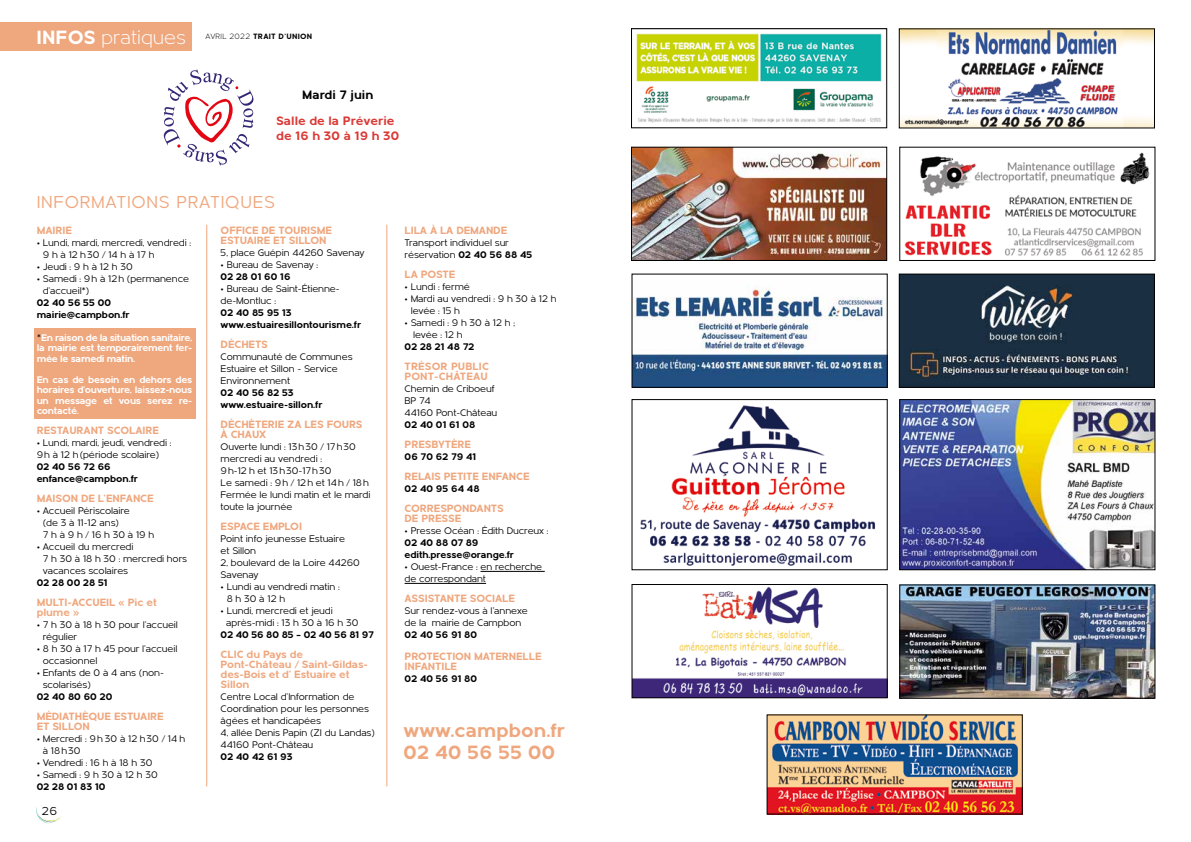
<style>
.page{position:relative;width:1191px;height:842px;background:#fff}
.page>*{position:absolute;margin:0;border:0;box-sizing:border-box;transform-origin:0 0}
.t1{font:700 20px/22px "Metrisch";color:#efa77e}
.t2{font:300 20px "Metrisch";color:#fff}
.t3{font:18px "Metrisch";letter-spacing:.04em;color:#efa77e}
.t4{font:700 12.7px/15.3px "Metrisch";color:#da3a36}
.t5{font:700 12.7px "Metrisch";color:#000}
.t6{font:12px "Metrisch";color:#000}
.t7{font:700 11px/10px "Metrisch";letter-spacing:-.01em;color:#efa77e}
.t8{font:700 11px/10px "Metrisch";letter-spacing:.01em;color:#efa77e}
.t9{font:10px/12px "Metrisch";letter-spacing:-.01em;color:#000}
.t10{font:700 10px/12px "Metrisch";letter-spacing:-.01em;color:#000}
.t11{font:700 10px/10.5px "Metrisch";letter-spacing:-.03em;color:#fff;text-align:justify}
.t12{font:700 8px "Metrisch";letter-spacing:.03em;color:#000}
.s1{font-weight:700}
.s2{font-weight:300}
.s3{font-weight:400;color:#000}
</style>
<div class="page">
<img style="left:633px;top:149px;width:252px;height:110px">
<div style="left:631px;top:147px;width:256px;height:114px;border:1px solid #000"></div>
<img style="left:640px;top:405px;width:235px;height:161px">
<div style="left:631px;top:399px;width:256px;height:171px;border:1px solid #000"></div>
<img style="left:904px;top:152px;width:246px;height:104px">
<div style="left:899px;top:147px;width:256px;height:114px;border:1px solid #000"></div>
<img style="left:901px;top:401px;width:252px;height:167px">
<div style="left:899px;top:399px;width:256px;height:171px;border:1px solid #000"></div>
<img style="left:768px;top:716px;width:252px;height:96px">
<img style="left:900px;top:30px;width:253px;height:96px">
<img style="left:636px;top:33px;width:246px;height:90px">
<div style="left:631px;top:28px;width:256px;height:100px;border:1px solid #000"></div>
<img style="left:633px;top:285px;width:252px;height:101px">
<div style="left:631px;top:274px;width:256px;height:114px;border:1px solid #000"></div>
<img style="left:900px;top:276px;width:253px;height:110px">
<div style="left:898px;top:274px;width:257px;height:114px;border:1px solid #000"></div>
<img style="left:633px;top:586px;width:252px;height:110px">
<div style="left:631px;top:584px;width:256px;height:114px;border:1px solid #000"></div>
<img style="left:901px;top:586px;width:252px;height:111px">
<div style="left:899px;top:584px;width:256px;height:115px;border:1px solid #000"></div>
<div style="left:0;top:22px;width:191px;height:28px;background:#efa77e"></div>
<svg style="left:36px;top:807px;width:26px;height:17px"></svg>
<svg style="left:164px;top:69px;width:89px;height:97px"></svg>
<div style="left:35px;top:328px;width:161px;height:91px;background:#efa77e"></div>
<hr style="left:206px;top:225px;width:1px;height:561px;background:#efa77e">
<hr style="left:386px;top:225px;width:1px;height:561px;background:#efa77e">
<hr style="left:480px;top:571px;width:65px;height:1px;background:#000">
<hr style="left:404px;top:583px;width:82px;height:1px;background:#000">
<h1 class="t2" style="left:36px;top:26px;width:151px"><span class="s1">INFOS</span> pratiques</h1>
<p class="t12" style="left:206px;top:32px;width:108px"><span class="s2">AVRIL 2022</span> TRAIT D’UNION</p>
<p class="t5" style="left:302px;top:87px;width:73px">Mardi 7 juin</p>
<p class="t4" style="left:276px;top:114px;width:125px">Salle de la Préverie de 16 h 30 à 19 h 30</p>
<h2 class="t3" style="left:37px;top:193px;width:240px">INFORMATIONS PRATIQUES</h2>
<p class="t7" style="left:37px;top:226px;width:37px">MAIRIE</p>
<p class="t9" style="left:43px;top:237px;width:150px;text-indent:-6px">• Lundi, mardi, mercredi, vendredi :<br>9 h à 12 h30 / 14 h à 17 h</p>
<p class="t9" style="left:37px;top:261px;width:98px">• Jeudi : 9 h à 12 h 30</p>
<p class="t9" style="left:43px;top:273px;width:148px;text-indent:-6px">• Samedi : 9h à 12h (permanence d’accueil*)</p>
<p class="t10" style="left:37px;top:297px;width:94px">02 40 56 55 00 mairie@campbon.fr</p>
<p class="t11" style="left:37px;top:332px;width:157px"><span class="s3">*</span>En raison de la situation sanitaire, la mairie est temporairement fer&shy;mée le samedi matin.</p>
<p class="t11" style="left:37px;top:374px;width:157px">En cas de besoin en dehors des horaires d’ouverture, laissez-nous un message et vous serez re&shy;contacté.</p>
<p class="t7" style="left:37px;top:426px;width:124px">RESTAURANT SCOLAIRE</p>
<p class="t9" style="left:37px;top:437px;width:136px">• Lundi, mardi, jeudi, vendredi :<br>9h à 12 h(période scolaire)</p>
<p class="t10" style="left:37px;top:461px;width:103px">02 40 56 72 66 enfance@campbon.fr</p>
<p class="t7" style="left:37px;top:494px;width:119px">MAISON DE L’ENFANCE</p>
<p class="t9" style="left:43px;top:505px;width:113px;text-indent:-6px">• Accueil Périscolaire<br>(de 3 à 11-12 ans)<br>7 h à 9 h / 16 h 30 à 19 h</p>
<p class="t9" style="left:43px;top:541px;width:146px;text-indent:-6px">• Accueil du mercredi<br>7 h 30 à 18 h 30 : mercredi hors vacances scolaires</p>
<p class="t10" style="left:37px;top:577px;width:73px">02 28 00 28 51</p>
<p class="t7" style="left:37px;top:598px;width:122px">MULTI-ACCUEIL « Pic et plume »</p>
<p class="t9" style="left:43px;top:619px;width:137px;text-indent:-6px">• 7 h 30 à 18 h 30 pour l’accueil régulier</p>
<p class="t9" style="left:43px;top:643px;width:136px;text-indent:-6px">• 8 h 30 à 17 h 45 pour l’accueil occasionnel</p>
<p class="t9" style="left:43px;top:667px;width:123px;text-indent:-6px">• Enfants de 0 à 4 ans (non&shy;scolarisés)</p>
<p class="t10" style="left:37px;top:691px;width:77px">02 40 80 60 20</p>
<p class="t7" style="left:37px;top:712px;width:129px">MÉDIATHÈQUE ESTUAIRE<br>ET SILLON</p>
<p class="t9" style="left:43px;top:733px;width:144px;text-indent:-6px">• Mercredi : 9h 30 à 12 h30 / 14 h à 18h30</p>
<p class="t9" style="left:37px;top:757px;width:117px">• Vendredi : 16 h à 18 h 30</p>
<p class="t9" style="left:37px;top:769px;width:123px">• Samedi : 9 h 30 à 12 h 30</p>
<p class="t10" style="left:37px;top:781px;width:71px">02 28 01 83 10</p>
<p class="t6" style="left:42px;top:804px;width:17px">26</p>
<p class="t7" style="left:221px;top:226px;width:113px">OFFICE DE TOURISME<br>ESTUAIRE ET SILLON</p>
<p class="t9" style="left:221px;top:247px;width:145px">5, place Guépin 44260 Savenay</p>
<p class="t9" style="left:221px;top:259px;width:99px">• Bureau de Savenay :</p>
<p class="t10" style="left:221px;top:271px;width:71px">02 28 01 60 16</p>
<p class="t9" style="left:221px;top:283px;width:121px">• Bureau de Saint-Étienne&shy;de-Montluc :</p>
<p class="t10" style="left:221px;top:307px;width:142px">02 40 85 95 13 www.estuairesillontourisme.fr</p>
<p class="t7" style="left:221px;top:340px;width:49px">DÉCHETS</p>
<p class="t9" style="left:221px;top:351px;width:133px">Communauté de Communes<br>Estuaire et Sillon - Service<br>Environnement</p>
<p class="t10" style="left:221px;top:387px;width:103px">02 40 56 82 53 www.estuaire-sillon.fr</p>
<p class="t7" style="left:221px;top:420px;width:143px">DÉCHÈTERIE ZA LES FOURS<br>À CHAUX</p>
<p class="t9" style="left:221px;top:441px;width:151px">Ouverte lundi : 13h30 / 17h30 mercredi au vendredi :<br>9h-12 h et 13h30-17h30<br>Le samedi : 9h / 12h et 14h / 18h<br>Fermée le lundi matin et le mardi toute la journée</p>
<p class="t7" style="left:221px;top:522px;width:83px">ESPACE EMPLOI</p>
<p class="t9" style="left:221px;top:533px;width:141px">Point info jeunesse Estuaire<br>et Sillon<br>2, boulevard de la Loire 44260<br>Savenay</p>
<p class="t9" style="left:227px;top:581px;width:115px;text-indent:-6px">• Lundi au vendredi matin :<br>8 h 30 à 12 h</p>
<p class="t9" style="left:226px;top:605px;width:134px;text-indent:-6px">• Lundi, mercredi et jeudi après-midi : 13 h 30 à 16 h 30</p>
<p class="t10" style="left:221px;top:629px;width:155px">02 40 56 80 85 – 02 40 56 81 97</p>
<p class="t7" style="left:221px;top:650px;width:149px">CLIC du Pays de<br>Pont-Château / Saint-Gildas&shy;des-Bois et d’ Estuaire et<br>Sillon</p>
<p class="t9" style="left:221px;top:691px;width:156px">Centre Local d’Information de<br>Coordination pour les personnes âgées et handicapées<br>4, allée Denis Papin (ZI du Landas)<br>44160 Pont-Château</p>
<p class="t10" style="left:221px;top:751px;width:74px">02 40 42 61 93</p>
<p class="t7" style="left:404px;top:226px;width:104px">LILA À LA DEMANDE</p>
<p class="t9" style="left:404px;top:237px;width:129px">Transport individuel sur réservation <span class="s1">02 40 56 88 45</span></p>
<p class="t7" style="left:404px;top:270px;width:52px">LA POSTE</p>
<p class="t9" style="left:404px;top:281px;width:67px">• Lundi : fermé</p>
<p class="t9" style="left:411px;top:293px;width:147px;text-indent:-6px">• Mardi au vendredi : 9 h 30 à 12 h levée : 15 h</p>
<p class="t9" style="left:413px;top:317px;width:103px;text-indent:-8px">• Samedi : 9 h 30 à 12 h ; levée : 12 h</p>
<p class="t10" style="left:404px;top:341px;width:71px">02 28 21 48 72</p>
<p class="t8" style="left:404px;top:362px;width:86px">TRÉSOR PUBLIC<br>PONT-CHÂTEAU</p>
<p class="t9" style="left:404px;top:383px;width:94px">Chemin de Criboeuf<br>BP 74<br>44160 Pont-Château</p>
<p class="t10" style="left:404px;top:419px;width:72px">02 40 01 61 08</p>
<p class="t7" style="left:404px;top:440px;width:68px">PRESBYTÈRE</p>
<p class="t10" style="left:404px;top:451px;width:73px">06 70 62 79 41</p>
<p class="t7" style="left:404px;top:472px;width:126px">RELAIS PETITE ENFANCE</p>
<p class="t10" style="left:404px;top:483px;width:77px">02 40 95 64 48</p>
<p class="t7" style="left:404px;top:504px;width:101px">CORRESPONDANTS<br>DE PRESSE</p>
<p class="t9" style="left:404px;top:525px;width:145px">• Presse Océan : Édith Ducreux :</p>
<p class="t10" style="left:404px;top:537px;width:111px">02 40 88 07 89 edith.presse@orange.fr</p>
<p class="t9" style="left:404px;top:561px;width:139px">• Ouest-France : en recherche de correspondant</p>
<p class="t7" style="left:404px;top:594px;width:112px">ASSISTANTE SOCIALE</p>
<p class="t9" style="left:404px;top:605px;width:125px">Sur rendez-vous à l’annexe de la mairie de Campbon</p>
<p class="t10" style="left:404px;top:629px;width:74px">02 40 56 91 80</p>
<p class="t7" style="left:404px;top:652px;width:139px">PROTECTION MATERNELLE<br>INFANTILE</p>
<p class="t10" style="left:404px;top:673px;width:74px">02 40 56 91 80</p>
<h1 class="t1" style="left:403px;top:720px;width:163px">www.campbon.fr<br>02 40 56 55 00</h1>
</div>
